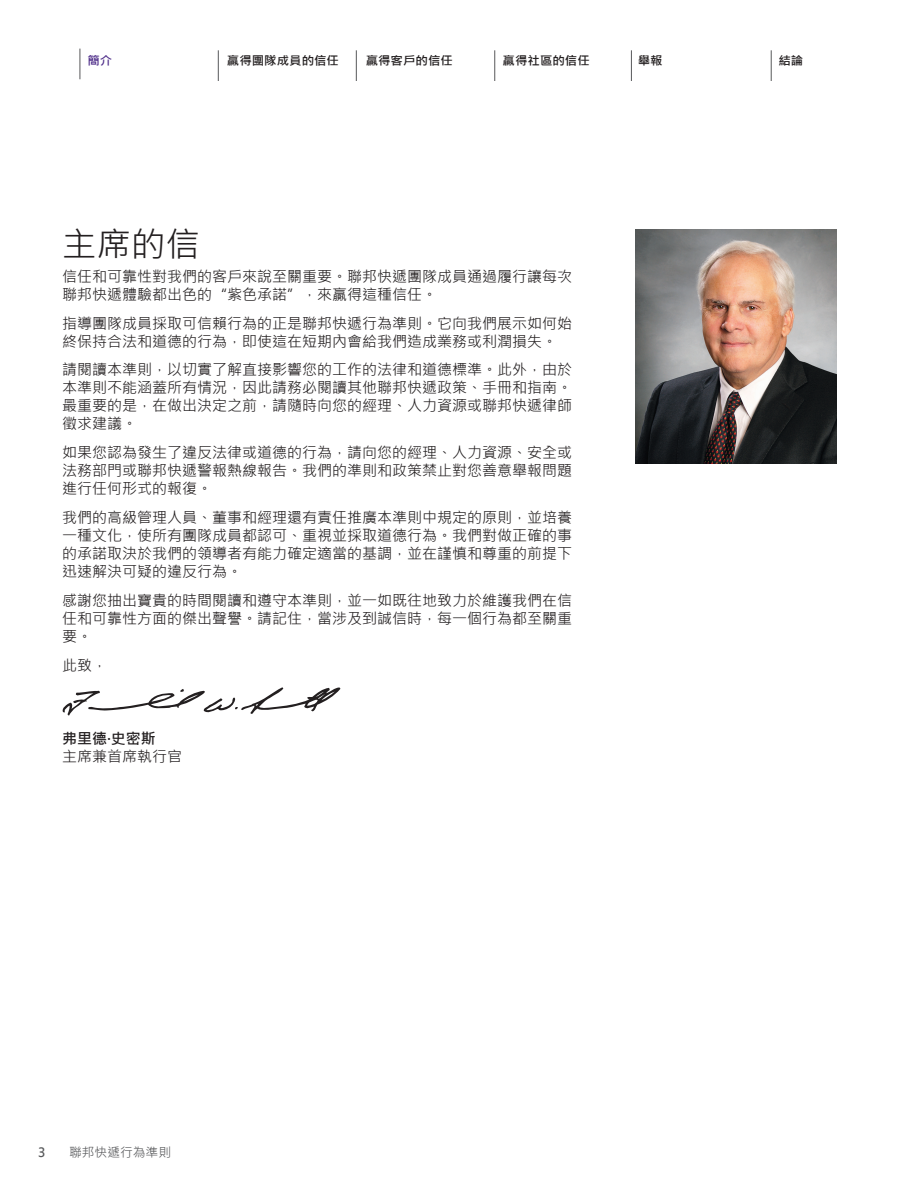
<style>
.page{position:relative;width:918px;height:1188px;background:#fff}
.page>*{position:absolute;margin:0;border:0;box-sizing:border-box;transform-origin:0 0}
.LETTER_TITLE{font:34.5px "Microsoft Jheng Hei";color:#231f20}
.LETTER_COPY{font:15px/18px "Microsoft Jheng Hei";color:#231f20;text-align:justify}
.NAME{font:700 15px "Microsoft Jheng Hei";color:#231f20}
.SINCERELY{font:15px "Microsoft Jheng Hei";color:#231f20}
.FOOTER_LEFT{font:12.75px "Microsoft Jheng Hei";color:#57585a}
.FOOTER_LEFT-2{font:700 12.75px "Microsoft Jheng Hei";color:#57585a}
.NAV_BLACK{font:700 12px "Microsoft Jheng Hei";color:#231f20;scale:1.04 1}
.NAV_PURPLE{font:700 12px "Microsoft Jheng Hei";color:#4e2d89;scale:1.04 1}
</style>
<div class="page">
<svg style="left:62px;top:687px;width:278px;height:29px"></svg>
<img style="left:635px;top:230px;width:202px;height:233px">
<hr style="left:218px;top:50px;width:1px;height:31px;background:#57585a">
<hr style="left:356px;top:50px;width:1px;height:31px;background:#57585a">
<hr style="left:495px;top:50px;width:1px;height:31px;background:#57585a">
<hr style="left:631px;top:50px;width:1px;height:31px;background:#57585a">
<hr style="left:771px;top:50px;width:1px;height:31px;background:#57585a">
<hr style="left:80px;top:49px;width:1px;height:30px;background:#57585a">
<p class="NAV_PURPLE" style="left:87px;top:53px;width:25px">簡介</p>
<p class="NAV_BLACK" style="left:227px;top:53px;width:109px">贏得團隊成員的信任</p>
<p class="NAV_BLACK" style="left:366px;top:53px;width:85px">贏得客戶的信任</p>
<p class="NAV_BLACK" style="left:503px;top:53px;width:85px">贏得社區的信任</p>
<p class="NAV_BLACK" style="left:638px;top:53px;width:25px">舉報</p>
<p class="NAV_BLACK" style="left:778px;top:53px;width:25px">結論</p>
<p class="LETTER_TITLE" style="left:62px;top:223px;width:140px">主席的信</p>
<p class="LETTER_COPY" style="left:62px;top:267px;width:512px">信任和可靠性對我們的客戶來說至關重要。聯邦快遞團隊成員通過履行讓每次聯邦快遞體驗都出色的“紫色承諾”，來贏得這種信任。</p>
<p class="LETTER_COPY" style="left:62px;top:314px;width:512px">指導團隊成員採取可信賴行為的正是聯邦快遞行為準則。它向我們展示如何始終保持合法和道德的行為，即使這在短期內會給我們造成業務或利潤損失。</p>
<p class="LETTER_COPY" style="left:62px;top:361px;width:512px">請閱讀本準則，以切實了解直接影響您的工作的法律和道德標準。此外，由於本準則不能涵蓋所有情況，因此請務必閱讀其他聯邦快遞政策、手冊和指南。最重要的是，在做出決定之前，請隨時向您的經理、人力資源或聯邦快遞律師徵求建議。</p>
<p class="LETTER_COPY" style="left:62px;top:444px;width:512px">如果您認為發生了違反法律或道德的行為，請向您的經理、人力資源、安全或法務部門或聯邦快遞警報熱線報告。我們的準則和政策禁止對您善意舉報問題進行任何形式的報復。</p>
<p class="LETTER_COPY" style="left:62px;top:509px;width:512px">我們的高級管理人員、董事和經理還有責任推廣本準則中規定的原則，並培養一種文化，使所有團隊成員都認可、重視並採取道德行為。我們對做正確的事的承諾取決於我們的領導者有能力確定適當的基調，並在謹慎和尊重的前提下迅速解決可疑的違反行為。</p>
<p class="LETTER_COPY" style="left:62px;top:591px;width:512px">感謝您抽出寶貴的時間閱讀和遵守本準則，並一如既往地致力於維護我們在信任和可靠性方面的傑出聲譽。請記住，當涉及到誠信時，每一個行為都至關重要。</p>
<p class="SINCERELY" style="left:62px;top:656px;width:47px">此致，</p>
<p class="NAME" style="left:62px;top:730px;width:95px">弗里德·史密斯</p>
<p class="LETTER_COPY" style="left:62px;top:748px;width:122px">主席兼首席執行官</p>
<p class="FOOTER_LEFT-2" style="left:38px;top:1144px;width:9px">3</p>
<p class="FOOTER_LEFT" style="left:69px;top:1144px;width:103px">聯邦快遞行為準則</p>
</div>
